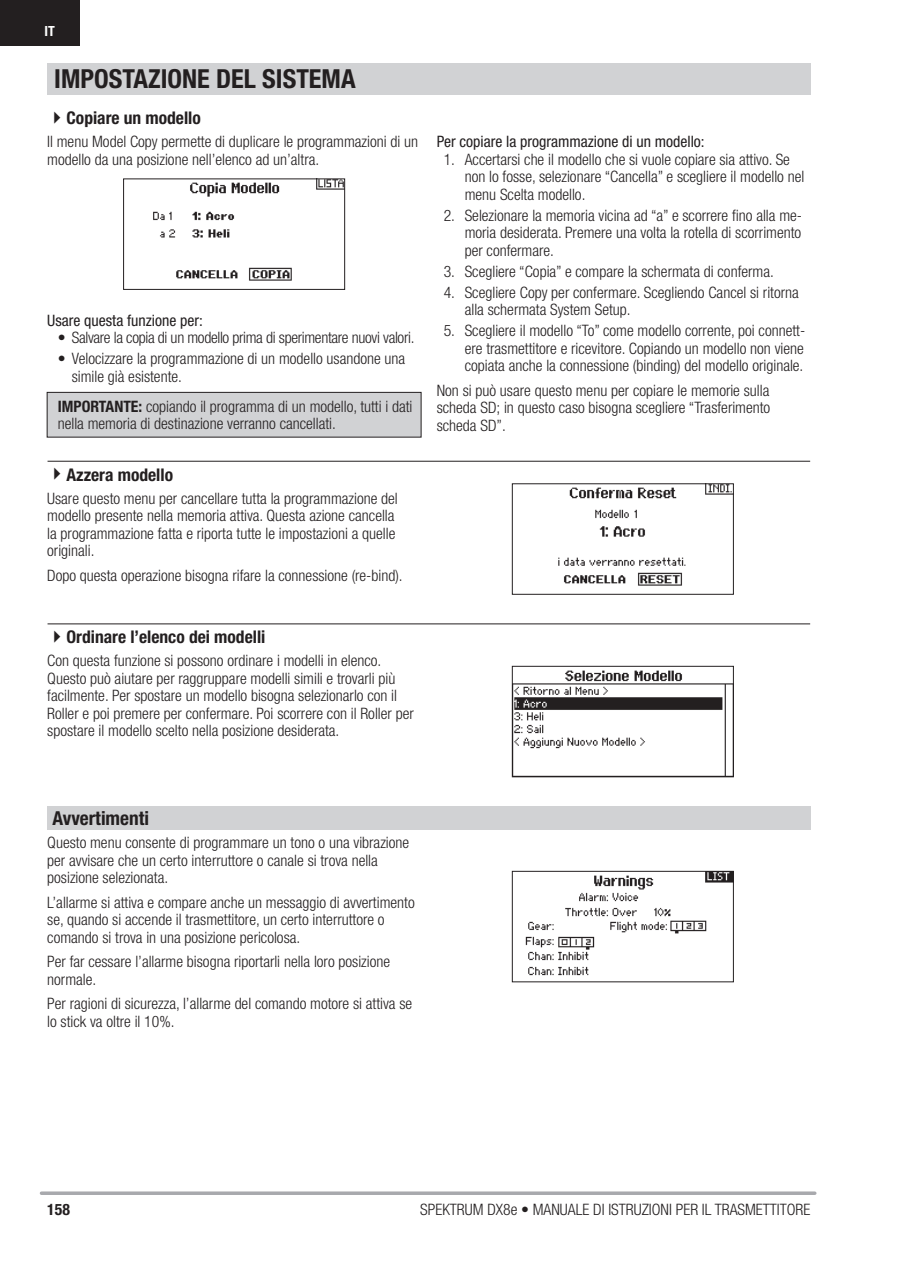
<style>
.page{position:relative;width:905px;height:1272px;background:#fff}
.page>*{position:absolute;margin:0;border:0;box-sizing:border-box;transform-origin:0 0}
.t1{font:700 condensed 26.25px "Helvetica Neue LT Std";color:#231f20}
.t2{font:700 condensed 19.25px "Helvetica Neue LT Std";color:#231f20}
.t3{font:700 condensed 17.5px "Helvetica Neue LT Std";color:#231f20}
.t4{font:300 condensed 15.75px/17.5px "Helvetica Neue LT Std";color:#231f20}
.t5{font:condensed 15.75px "Helvetica Neue LT Std";color:#231f20}
.t6{font:300 condensed 15.75px "Helvetica Neue LT Std";letter-spacing:-.02em;color:#231f20}
.t7{font:700 condensed 15.75px "Helvetica Neue LT Std";color:#231f20}
.t8{font:700 condensed 14px "Helvetica Neue LT Std";color:#fff}
.s1{font-weight:700}
</style>
<div class="page">
<svg style="left:41px;top:1191px;width:773px;height:4px;fill:#a8a9ad"></svg>
<div style="left:0;top:0;width:79px;height:45px;background:#231f20"></div>
<div style="left:47px;top:392px;width:374px;height:45px;background:#d1d2d4"></div>
<div style="left:47px;top:392px;width:374px;height:45px;border:1px solid #231f20"></div>
<div style="left:47px;top:63px;width:763px;height:31px;background:#d1d2d4"></div>
<div style="left:47px;top:806px;width:763px;height:24px;background:#d1d2d4"></div>
<hr style="left:48px;top:461px;width:762px;height:1px;background:#231f20">
<hr style="left:48px;top:623px;width:762px;height:1px;background:#231f20">
<img style="left:153px;top:180px;width:190px;height:101px">
<div style="left:123px;top:178px;width:222px;height:112px;border:1px solid #231f20"></div>
<img style="left:558px;top:485px;width:173px;height:101px">
<div style="left:512px;top:483px;width:221px;height:112px;border:1px solid #231f20"></div>
<img style="left:514px;top:670px;width:217px;height:105px">
<div style="left:512px;top:666px;width:221px;height:111px;border:1px solid #231f20"></div>
<img style="left:525px;top:873px;width:206px;height:103px">
<div style="left:512px;top:871px;width:221px;height:111px;border:1px solid #231f20"></div>
<p class="t8" style="left:44px;top:26px;width:12px">IT</p>
<h1 class="t1" style="left:54px;top:69px;width:303px">IMPOSTAZIONE DEL SISTEMA</h1>
<p class="t3" style="left:47px;top:112px;width:155px">✔Copiare un modello</p>
<p class="t4" style="left:47px;top:135px;width:372px">Il menu Model Copy permette di duplicare le programmazioni di un modello da una posizione nell’elenco ad un’altra.</p>
<p class="t5" style="left:47px;top:314px;width:157px">Usare questa funzione per:</p>
<p class="t6" style="left:58px;top:332px;width:358px">• Salvare la copia di un modello prima di sperimentare nuovi valori.</p>
<p class="t4" style="left:72px;top:352px;width:335px;text-indent:-14px">• Velocizzare la programmazione di un modello usandone una simile già esistente.</p>
<p class="t4" style="left:58px;top:399px;width:356px"><span class="s1">IMPORTANTE:</span> copiando il programma di un modello, tutti i dati nella memoria di destinazione verranno cancellati.</p>
<p class="t3" style="left:47px;top:468px;width:127px">✔Azzera modello</p>
<p class="t4" style="left:47px;top:491px;width:352px">Usare questo menu per cancellare tutta la programmazione del modello presente nella memoria attiva. Questa azione cancella la programmazione fatta e riporta tutte le impostazioni a quelle originali.</p>
<p class="t4" style="left:47px;top:568px;width:357px">Dopo questa operazione bisogna rifare la connessione (re-bind).</p>
<p class="t3" style="left:47px;top:631px;width:220px">✔Ordinare l’elenco dei modelli</p>
<p class="t4" style="left:47px;top:653px;width:368px">Con questa funzione si possono ordinare i modelli in elenco.<br>Questo può aiutare per raggruppare modelli simili e trovarli più facilmente. Per spostare un modello bisogna selezionarlo con il Roller e poi premere per confermare. Poi scorrere con il Roller per spostare il modello scelto nella posizione desiderata.</p>
<p class="t5" style="left:437px;top:136px;width:269px">Per copiare la programmazione di un modello:</p>
<p class="t4" style="left:465px;top:152px;width:341px;text-indent:-21px">1. Accertarsi che il modello che si vuole copiare sia attivo. Se non lo fosse, selezionare “Cancella” e scegliere il modello nel menu Scelta modello.</p>
<p class="t4" style="left:465px;top:208px;width:339px;text-align:justify;text-indent:-21px">2. Selezionare la memoria vicina ad “a” e scorrere fino alla me&shy;moria desiderata. Premere una volta la rotella di scorrimento per confermare.</p>
<p class="t4" style="left:444px;top:264px;width:331px">3. Scegliere “Copia” e compare la schermata di conferma.</p>
<p class="t4" style="left:465px;top:285px;width:335px;text-indent:-21px">4. Scegliere Copy per confermare. Scegliendo Cancel si ritorna alla schermata System Setup.</p>
<p class="t4" style="left:465px;top:324px;width:342px;text-align:justify;text-indent:-21px">5. Scegliere il modello “To” come modello corrente, poi connett&shy;ere trasmettitore e ricevitore. Copiando un modello non viene copiata anche la connessione (binding) del modello originale.</p>
<p class="t4" style="left:437px;top:383px;width:335px;text-align:justify">Non si può usare questo menu per copiare le memorie sulla scheda SD; in questo caso bisogna scegliere “Trasferimento scheda SD”.</p>
<p class="t2" style="left:52px;top:811px;width:98px">Avvertimenti</p>
<p class="t4" style="left:47px;top:835px;width:363px">Questo menu consente di programmare un tono o una vibrazione per avvisare che un certo interruttore o canale si trova nella posizione selezionata.</p>
<p class="t4" style="left:47px;top:895px;width:369px">L’allarme si attiva e compare anche un messaggio di avvertimento se, quando si accende il trasmettitore, un certo interruttore o comando si trova in una posizione pericolosa.</p>
<p class="t4" style="left:47px;top:954px;width:344px">Per far cessare l’allarme bisogna riportarli nella loro posizione normale.</p>
<p class="t4" style="left:47px;top:996px;width:366px">Per ragioni di sicurezza, l’allarme del comando motore si attiva se lo stick va oltre il 10%.</p>
<p class="t7" style="left:47px;top:1203px;width:24px">158</p>
<p class="t4" style="left:420px;top:1202px;width:392px">SPEKTRUM DX8e • MANUALE DI ISTRUZIONI PER IL TRASMETTITORE</p>
</div>
